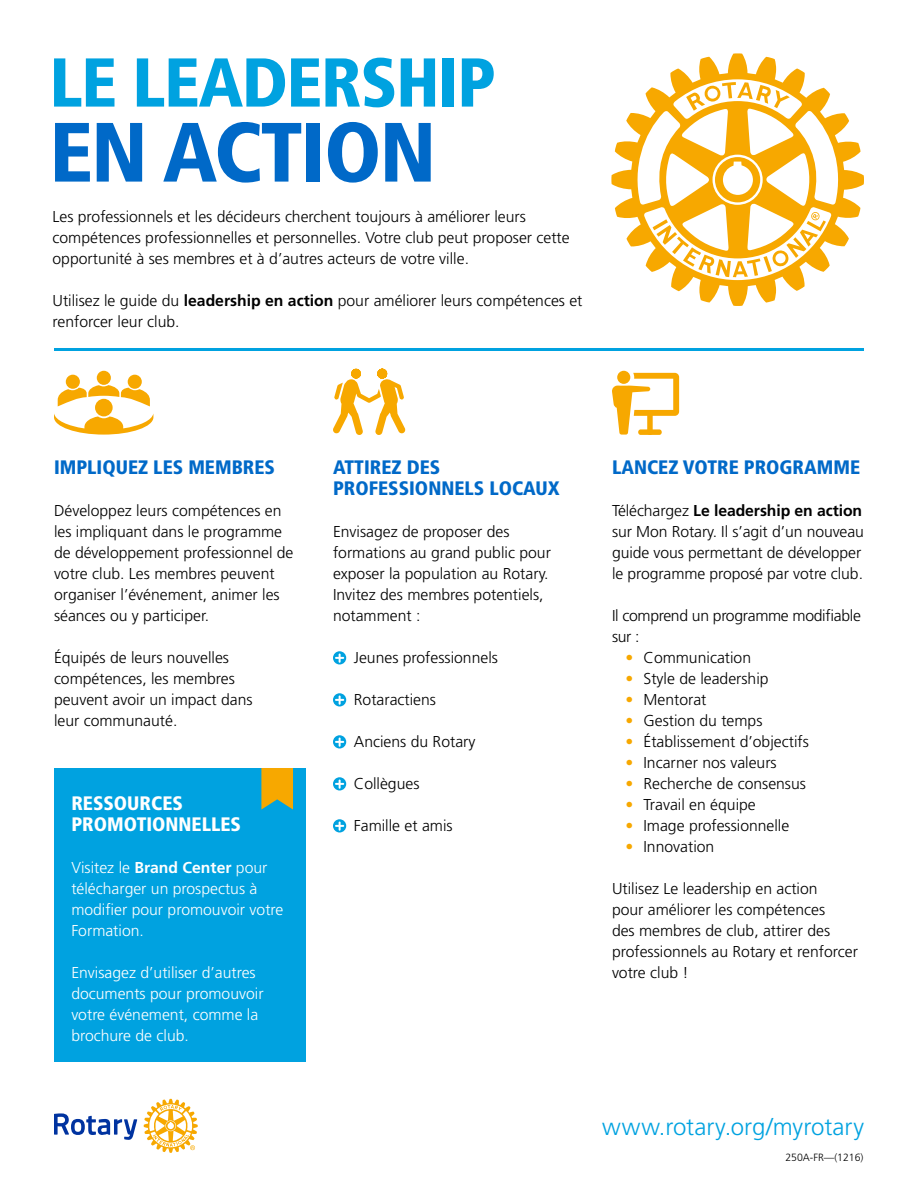
<style>
.page{position:relative;width:918px;height:1188px;background:#fff}
.page>*{position:absolute;margin:0;border:0;box-sizing:border-box;transform-origin:0 0}
.t1{font:900 condensed 84px "Frutiger LT Std";letter-spacing:-.02em;color:#0069c8}
.t2{font:900 condensed 69px "Frutiger LT Std";letter-spacing:-.02em;color:#00a2e0}
.t3{font:300 24px "Frutiger LT Std";color:#00a2e0}
.t4{font:900 condensed 19.5px/21px "Frutiger LT Std";color:#0069c8}
.t5{font:900 condensed 19.5px/21px "Frutiger LT Std";color:#fff}
.t6{font:300 15.75px/21px "Frutiger LT Std";color:#000}
.t7{font:300 15.75px/21px "Frutiger LT Std";color:#fff}
.t8{font:300 15.75px/21px "Frutiger LT Std";letter-spacing:-.02em;color:#000}
.t9{font:300 10.5px "Frutiger LT Std";color:#000}
.s1{font-weight:700}
.s2{color:#f7a800}
</style>
<div class="page">
<div style="left:54px;top:768px;width:252px;height:294px;background:#00a2e0"></div>
<svg style="left:333px;top:651px;width:13px;height:14px"></svg>
<svg style="left:333px;top:693px;width:13px;height:14px"></svg>
<svg style="left:333px;top:735px;width:13px;height:14px"></svg>
<svg style="left:333px;top:777px;width:13px;height:14px"></svg>
<svg style="left:333px;top:819px;width:13px;height:14px"></svg>
<svg style="left:611px;top:53px;width:253px;height:253px"></svg>
<svg style="left:811px;top:212px;width:9px;height:8px"></svg>
<svg style="left:333px;top:369px;width:73px;height:66px"></svg>
<svg style="left:54px;top:1113px;width:83px;height:27px"></svg>
<svg style="left:144px;top:1099px;width:54px;height:54px"></svg>
<hr style="left:54px;top:348px;width:810px;height:3px;background:#00a2e0">
<svg style="left:261px;top:768px;width:32px;height:42px"></svg>
<svg style="left:54px;top:371px;width:99px;height:64px"></svg>
<svg style="left:617px;top:371px;width:13px;height:13px"></svg>
<svg style="left:612px;top:373px;width:67px;height:62px"></svg>
<div style="left:647px;top:411px;width:6px;height:24px;background:#f7a800;border-radius:3px"></div>
<div style="left:638px;top:429px;width:24px;height:6px;background:#f7a800;border-radius:3px"></div>
<h2 class="t2" style="left:50px;top:41px;width:448px">LE LEADERSHIP</h2>
<h1 class="t1" style="left:50px;top:102px;width:388px">EN ACTION</h1>
<p class="t6" style="left:52px;top:206px;width:519px">Les professionnels et les décideurs cherchent toujours à améliorer leurs compétences professionnelles et personnelles. Votre club peut proposer cette opportunité à ses membres et à d’autres acteurs de votre ville.</p>
<p class="t6" style="left:52px;top:290px;width:532px">Utilisez le guide du <span class="s1">leadership en action</span> pour améliorer leurs compétences et renforcer leur club.</p>
<p class="t4" style="left:54px;top:457px;width:223px">IMPLIQUEZ LES MEMBRES</p>
<p class="t6" style="left:54px;top:500px;width:241px">Développez leurs compétences en les impliquant dans le programme de développement professionnel de votre club. Les membres peuvent organiser l’événement, animer les séances ou y participer.</p>
<p class="t6" style="left:54px;top:647px;width:200px">Équipés de leurs nouvelles compétences, les membres peuvent avoir un impact dans leur communauté.</p>
<p class="t5" style="left:71px;top:793px;width:171px">RESSOURCES<br>PROMOTIONNELLES</p>
<p class="t7" style="left:71px;top:857px;width:214px">Visitez le <span class="s1">Brand Center</span> pour télécharger un prospectus à modifier pour promouvoir votre<br>Formation.</p>
<p class="t7" style="left:71px;top:962px;width:194px">Envisagez d’utiliser d’autres documents pour promouvoir votre événement, comme la brochure de club.</p>
<p class="t4" style="left:333px;top:457px;width:228px">ATTIREZ DES<br>PROFESSIONNELS LOCAUX</p>
<p class="t6" style="left:333px;top:521px;width:219px">Envisagez de proposer des formations au grand public pour exposer la population au Rotary.<br>Invitez des membres potentiels, notamment :</p>
<p class="t6" style="left:354px;top:647px;width:146px">Jeunes professionnels</p>
<p class="t6" style="left:354px;top:689px;width:84px">Rotaractiens</p>
<p class="t6" style="left:354px;top:731px;width:123px">Anciens du Rotary</p>
<p class="t6" style="left:354px;top:773px;width:67px">Collègues</p>
<p class="t6" style="left:354px;top:815px;width:100px">Famille et amis</p>
<p class="t4" style="left:612px;top:457px;width:250px">LANCEZ VOTRE PROGRAMME</p>
<p class="t6" style="left:612px;top:500px;width:253px">Téléchargez <span class="s1">Le leadership en action </span>sur Mon Rotary. Il s’agit d’un nouveau guide vous permettant de développer le programme proposé par votre club.</p>
<p class="t8" style="left:612px;top:605px;width:250px">Il comprend un programme modifiable sur :</p>
<p class="t6" style="left:625px;top:647px;width:127px"><span class="s2">•</span> Communication</p>
<p class="t6" style="left:625px;top:668px;width:145px"><span class="s2">•</span> Style de leadership</p>
<p class="t6" style="left:625px;top:689px;width:83px"><span class="s2">•</span> Mentorat</p>
<p class="t6" style="left:625px;top:710px;width:139px"><span class="s2">•</span> Gestion du temps</p>
<p class="t6" style="left:625px;top:731px;width:185px"><span class="s2">•</span> Établissement d’objectifs</p>
<p class="t6" style="left:625px;top:752px;width:153px"><span class="s2">•</span> Incarner nos valeurs</p>
<p class="t6" style="left:625px;top:773px;width:182px"><span class="s2">•</span> Recherche de consensus</p>
<p class="t6" style="left:625px;top:794px;width:132px"><span class="s2">•</span> Travail en équipe</p>
<p class="t6" style="left:625px;top:815px;width:165px"><span class="s2">•</span> Image professionnelle</p>
<p class="t6" style="left:625px;top:836px;width:90px"><span class="s2">•</span> Innovation</p>
<p class="t6" style="left:612px;top:878px;width:247px">Utilisez Le leadership en action<br>pour améliorer les compétences<br>des membres de club, attirer des professionnels au Rotary et renforcer votre club !</p>
<h3 class="t3" style="left:602px;top:1113px;width:263px">www.rotary.org/myrotary</h3>
<p class="t9" style="left:785px;top:1152px;width:80px">250A-FR—(1216)</p>
</div>
